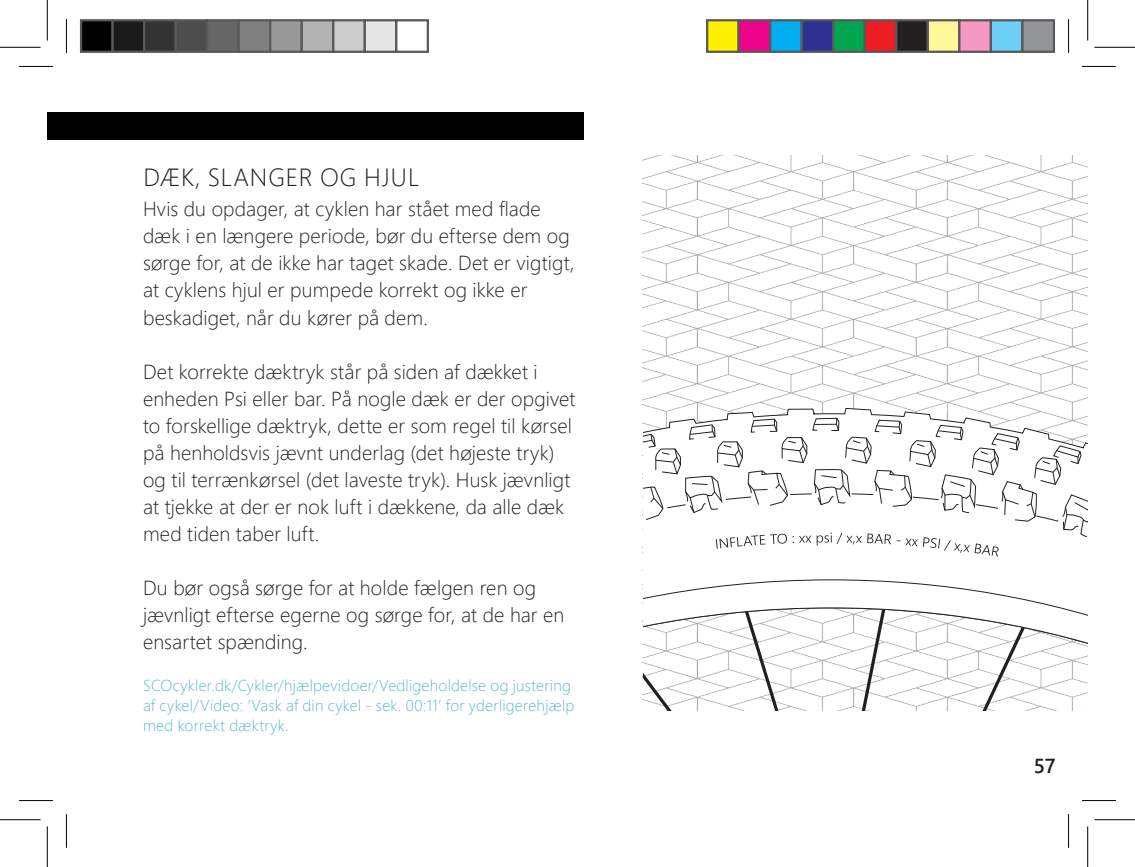
<style>
.page{position:relative;width:1135px;height:867px;background:#fff}
.page>*{position:absolute;margin:0;border:0;box-sizing:border-box;transform-origin:0 0}
.t1{font:24.75px "Webly Sleek UI Light";letter-spacing:.035em;color:#231f20}
.t2{font:20.25px/27px "Webly Sleek UI Light";letter-spacing:.005em;color:#231f20}
.t3{font:20.25px "Webly Sleek UI Semibold";color:#231f20}
.t4{font:15.75px/20.2px "Webly Sleek UI Light";letter-spacing:.015em;color:#59b6d5}
</style>
<div class="page">
<img style="left:642px;top:155px;width:445px;height:545px">
<div style="left:47px;top:112px;width:19px;height:27px;background:#000"></div>
<div style="left:66px;top:112px;width:517px;height:27px;background:#000"></div>
<svg style="left:643px;top:407px;width:444px;height:10px"></svg>
<svg style="left:643px;top:417px;width:444px;height:293px"></svg>
<hr style="left:19px;top:66px;width:34px;height:1px;background:#000">
<hr style="left:1081px;top:66px;width:34px;height:1px;background:#000">
<hr style="left:19px;top:799px;width:34px;height:1px;background:#000">
<hr style="left:1081px;top:799px;width:34px;height:1px;background:#000">
<hr style="left:66px;top:19px;width:1px;height:34px;background:#000">
<hr style="left:66px;top:813px;width:1px;height:34px;background:#000">
<hr style="left:1067px;top:19px;width:1px;height:34px;background:#000">
<hr style="left:1067px;top:813px;width:1px;height:34px;background:#000">
<hr style="left:0;top:47px;width:40px;height:1px;background:#000">
<hr style="left:1094px;top:47px;width:40px;height:1px;background:#000">
<hr style="left:0;top:819px;width:40px;height:1px;background:#000">
<hr style="left:1094px;top:819px;width:40px;height:1px;background:#000">
<hr style="left:47px;top:0;width:1px;height:40px;background:#000">
<hr style="left:47px;top:826px;width:1px;height:40px;background:#000">
<hr style="left:1086px;top:0;width:1px;height:40px;background:#000">
<hr style="left:1086px;top:826px;width:1px;height:40px;background:#000">
<div style="left:81px;top:20px;width:32px;height:32px;background:#000"></div>
<div style="left:80px;top:19px;width:34px;height:34px;border:2px solid #595959"></div>
<div style="left:113px;top:20px;width:31px;height:32px;background:#1a1a1a"></div>
<div style="left:111px;top:19px;width:34px;height:34px;border:2px solid #595959"></div>
<div style="left:144px;top:20px;width:32px;height:32px;background:#333"></div>
<div style="left:143px;top:19px;width:34px;height:34px;border:2px solid #595959"></div>
<div style="left:176px;top:20px;width:31px;height:32px;background:#4d4d4d"></div>
<div style="left:174px;top:19px;width:34px;height:34px;border:2px solid #595959"></div>
<div style="left:207px;top:20px;width:32px;height:32px;background:#666"></div>
<div style="left:206px;top:19px;width:34px;height:34px;border:2px solid #595959"></div>
<div style="left:239px;top:20px;width:31px;height:32px;background:#808080"></div>
<div style="left:237px;top:19px;width:34px;height:34px;border:2px solid #595959"></div>
<div style="left:270px;top:20px;width:32px;height:32px;background:#999"></div>
<div style="left:269px;top:19px;width:34px;height:34px;border:2px solid #595959"></div>
<div style="left:302px;top:20px;width:31px;height:32px;background:#b3b3b3"></div>
<div style="left:300px;top:19px;width:34px;height:34px;border:2px solid #595959"></div>
<div style="left:333px;top:20px;width:32px;height:32px;background:#ccc"></div>
<div style="left:332px;top:19px;width:34px;height:34px;border:2px solid #595959"></div>
<div style="left:365px;top:20px;width:31px;height:32px;background:#e6e6e6"></div>
<div style="left:363px;top:19px;width:34px;height:34px;border:2px solid #595959"></div>
<div style="left:395px;top:19px;width:34px;height:34px;border:2px solid #595959"></div>
<div style="left:707px;top:20px;width:31px;height:32px;background:#fff101"></div>
<div style="left:705px;top:19px;width:34px;height:34px;border:2px solid #595959"></div>
<div style="left:738px;top:20px;width:32px;height:32px;background:#ed028c"></div>
<div style="left:737px;top:19px;width:34px;height:34px;border:2px solid #595959"></div>
<div style="left:770px;top:20px;width:31px;height:32px;background:#00aeef"></div>
<div style="left:768px;top:19px;width:34px;height:34px;border:2px solid #595959"></div>
<div style="left:801px;top:20px;width:32px;height:32px;background:#2e3092"></div>
<div style="left:800px;top:19px;width:34px;height:34px;border:2px solid #595959"></div>
<div style="left:833px;top:20px;width:31px;height:32px;background:#00a54f"></div>
<div style="left:831px;top:19px;width:34px;height:34px;border:2px solid #595959"></div>
<div style="left:864px;top:20px;width:32px;height:32px;background:#ee1d23"></div>
<div style="left:863px;top:19px;width:34px;height:34px;border:2px solid #595959"></div>
<div style="left:896px;top:20px;width:31px;height:32px;background:#231f20"></div>
<div style="left:894px;top:19px;width:34px;height:34px;border:2px solid #595959"></div>
<div style="left:927px;top:20px;width:32px;height:32px;background:#fff79a"></div>
<div style="left:926px;top:19px;width:34px;height:34px;border:2px solid #595959"></div>
<div style="left:959px;top:20px;width:31px;height:32px;background:#f499c2"></div>
<div style="left:957px;top:19px;width:34px;height:34px;border:2px solid #595959"></div>
<div style="left:990px;top:20px;width:32px;height:32px;background:#6bcff6"></div>
<div style="left:989px;top:19px;width:34px;height:34px;border:2px solid #595959"></div>
<div style="left:1022px;top:20px;width:31px;height:32px;background:#939598"></div>
<div style="left:1020px;top:19px;width:34px;height:34px;border:2px solid #595959"></div>
<p class="t1" style="left:143px;top:158px;width:277px">DÆK, SLANGER OG HJUL</p>
<p class="t2" style="left:143px;top:195px;width:433px">Hvis du opdager, at cyklen har stået med flade dæk i en længere periode, bør du efterse dem og sørge for, at de ikke har taget skade. Det er vigtigt, at cyklens hjul er pumpede korrekt og ikke er beskadiget, når du kører på dem.</p>
<p class="t2" style="left:143px;top:357px;width:434px">Det korrekte dæktryk står på siden af dækket i enheden Psi eller bar. På nogle dæk er der opgivet to forskellige dæktryk, dette er som regel til kørsel på henholdsvis jævnt underlag (det højeste tryk) og til terrænkørsel (det laveste tryk). Husk jævnligt at tjekke at der er nok luft i dækkene, da alle dæk med tiden taber luft.</p>
<p class="t2" style="left:143px;top:573px;width:423px">Du bør også sørge for at holde fælgen ren og jævnligt efterse egerne og sørge for, at de har en ensartet spænding.</p>
<p class="t4" style="left:143px;top:674px;width:432px">SCOcykler.dk/Cykler/hjælpevidoer/Vedligeholdelse og justering af cykel/Video: ‘Vask af din cykel - sek. 00:11’ for yderligerehjælp med korrekt dæktryk.</p>
<p class="t3" style="left:1033px;top:750px;width:24px">57</p>
</div>
